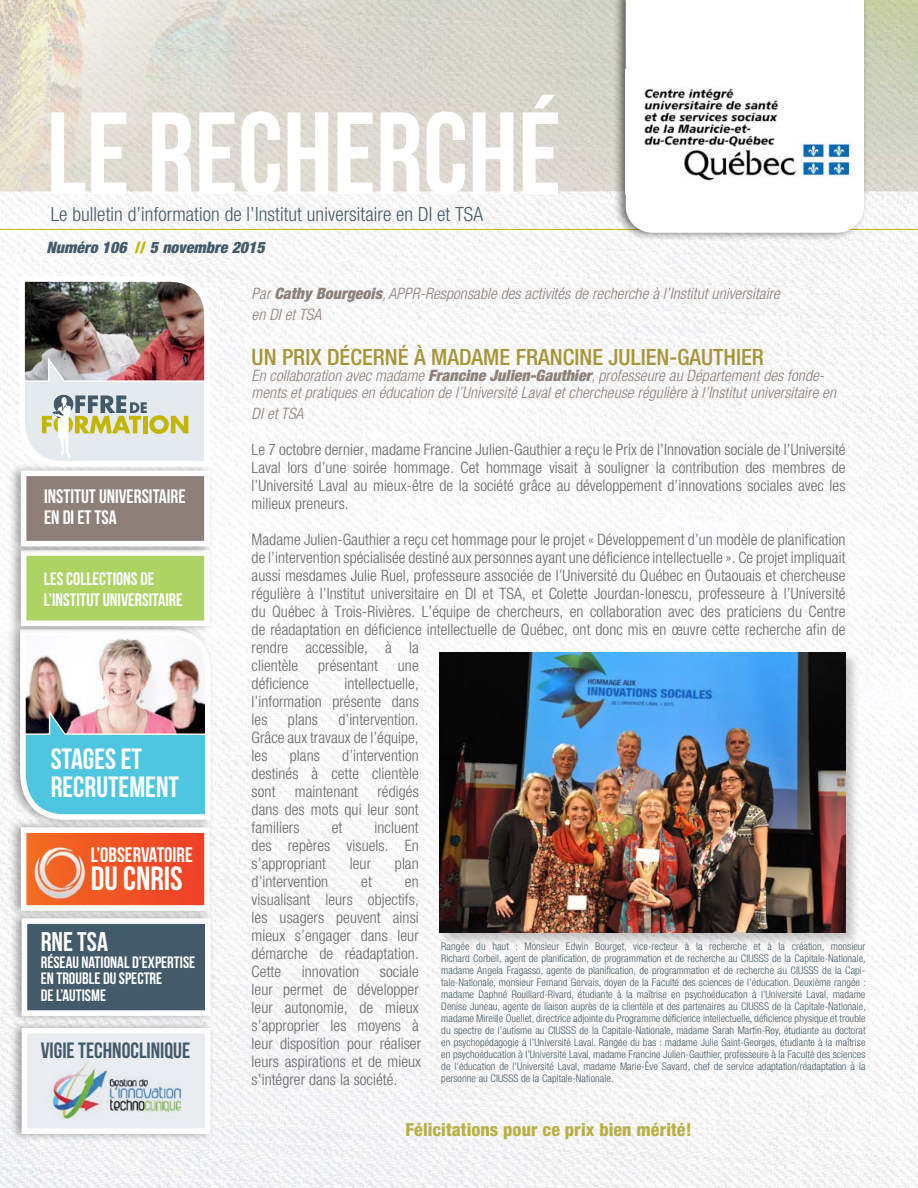
<style>
.page{position:relative;width:918px;height:1188px;background:#fff}
.page>*{position:absolute;margin:0;border:0;box-sizing:border-box;transform-origin:0 0}
.t1{font:117px "Bebas Neue";color:#fff}
.t2{font:33.45px "Bebas Neue";color:#fff}
.t3{font:29.4px/27.9px "Bebas Neue";color:#fff}
.t4{font:27px "Bebas Neue";color:#fff}
.t5{font:500 condensed 22.5px "Helvetica Neue";color:#a8953a}
.t6{font:22.2px "Bebas Neue";color:#425a69}
.t7{font:21px "Bebas Neue";color:#fff}
.t8{font:300 condensed 19.5px "Helvetica Neue";letter-spacing:.005em;color:#425a69}
.t9{font:19.5px/21px "Bebas Neue";color:#fff}
.t10{font:18px/21px "Bebas Neue";color:#fff}
.t11{font:800 condensed 18px "Helvetica Neue";letter-spacing:.005em;color:#b8b044}
.t12{font:16.5px/16.5px "Bebas Neue";color:#fff}
.t13{font:300 condensed 15.75px/18px "Helvetica Neue";letter-spacing:.005em;color:#66676a;text-align:justify}
.t14{font:italic 300 condensed 15.75px/21px "Helvetica Neue LT Std";letter-spacing:.005em;color:#8e8079}
.t15{font:italic 900 condensed 15.75px "Helvetica Neue";letter-spacing:.005em;color:#425a69}
.t16{font:300 condensed 10.5px/12px "Helvetica Neue LT Std";letter-spacing:.005em;color:#425a69;text-align:justify}
.s1{font-style:normal;color:#c3b600}
.s2{font-family:"Helvetica Neue";font-weight:900}
</style>
<div class="page">
<img style="left:0;top:0;width:918px;height:1188px">
<div style="left:9px;top:910px;width:206px;height:114px;background:#000;opacity:.35"></div>
<div style="left:22px;top:918px;width:189px;height:98px;background:#425a69;border:6px solid #fff"></div>
<div style="left:8px;top:819px;width:206px;height:100px;background:#000;opacity:.35"></div>
<img style="left:28px;top:834px;width:175px;height:70px">
<div style="left:21px;top:827px;width:189px;height:84px;border:6px solid #fff"></div>
<div style="left:7px;top:621px;width:208px;height:207px;background:#000;opacity:.35"></div>
<svg style="left:17px;top:635px;width:196px;height:188px"></svg>
<div style="left:8px;top:542px;width:206px;height:93px;background:#000;opacity:.35"></div>
<div style="left:21px;top:550px;width:189px;height:76px;background:#add365;border:6px solid #fff"></div>
<div style="left:8px;top:462px;width:206px;height:93px;background:#000;opacity:.35"></div>
<div style="left:21px;top:471px;width:189px;height:75px;background:#8e8079;border:6px solid #fff"></div>
<img style="left:17px;top:273px;width:196px;height:196px">
<hr style="left:0;top:229px;width:918px;height:1px;background:#c3b600">
<div style="left:9px;top:1019px;width:206px;height:123px;background:#000;opacity:.35"></div>
<div style="left:22px;top:1028px;width:189px;height:106px;background:#e9edf1;border:6px solid #fff"></div>
<img style="left:52px;top:1061px;width:129px;height:58px">
<div style="left:613px;top:0;width:256px;height:241px;background:#000;opacity:.55"></div>
<svg style="left:626px;top:0;width:238px;height:233px"></svg>
<div style="left:437px;top:651px;width:424px;height:297px;background:#000;opacity:.22"></div>
<img style="left:439px;top:653px;width:407px;height:280px">
<img style="left:626px;top:69px;width:236px;height:125px">
<h1 class="t1" style="left:47px;top:89px;width:516px">LE RECHERCHÉ</h1>
<p class="t8" style="left:51px;top:203px;width:434px">Le bulletin d’information de l’Institut universitaire en DI et TSA</p>
<p class="t15" style="left:47px;top:238px;width:220px">Numéro 106 <span class="s1">//</span> 5 novembre 2015</p>
<p class="t14" style="left:252px;top:283px;width:530px">Par <span class="s2">Cathy Bourgeois</span>, APPR-Responsable des activités de recherche à l’Institut universitaire en DI et TSA</p>
<h3 class="t5" style="left:252px;top:343px;width:514px">UN PRIX DÉCERNÉ À MADAME FRANCINE JULIEN-GAUTHIER</h3>
<p class="t14" style="left:252px;top:368px;width:586px;line-height:16.5px">En collaboration avec madame <span class="s2">Francine Julien-Gauthier</span>, professeure au Département des fonde&shy;ments et pratiques en éducation de l’Université Laval et chercheuse régulière à l’Institut universitaire en</p>
<p class="t14" style="left:252px;top:403px;width:53px">DI et TSA</p>
<p class="t13" style="left:252px;top:440px;width:596px">Le 7 octobre dernier, madame Francine Julien-Gauthier a reçu le Prix de l’Innovation sociale de l’Université Laval lors d’une soirée hommage. Cet hommage visait à souligner la contribution des membres de l’Université Laval au mieux-être de la société grâce au développement d’innovations sociales avec les milieux preneurs.</p>
<p class="t13" style="left:252px;top:530px;width:596px;text-align:left">Madame Julien-Gauthier a reçu cet hommage pour le projet « Développement d’un modèle de planification de l’intervention spécialisée destiné aux personnes ayant une déficience intellectuelle ». Ce projet impliquait aussi mesdames Julie Ruel, professeure associée de l’Université du Québec en Outaouais et chercheuse régulière à l’Institut universitaire en DI et TSA, et Colette Jourdan-Ionescu, professeure à l’Université du Québec à Trois-Rivières. L’équipe de chercheurs, en collaboration avec des praticiens du Centre de réadaptation en déficience intellectuelle de Québec, ont donc mis en œuvre cette recherche afin de rendre accessible, à la<br>clientèle</p>
<p class="t9" style="left:44px;top:486px;width:143px">INSTITUT UNIVERSITAIRE<br>EN DI ET TSA</p>
<p class="t10" style="left:44px;top:568px;width:140px">LES COLLECTIONS DE<br>L’INSTITUT UNIVERSITAIRE</p>
<p class="t13" style="left:318px;top:656px;width:61px">présentant</p>
<p class="t13" style="left:398px;top:656px;width:22px">une</p>
<h3 class="t3" style="left:51px;top:745px;width:130px">STAGES ET<br>RECRUTEMENT</h3>
<h3 class="t7" style="left:91px;top:844px;width:103px">L’OBSERVATOIRE</h3>
<h2 class="t2" style="left:91px;top:860px;width:93px">DU CNRIS</h2>
<h3 class="t4" style="left:41px;top:927px;width:69px">RNE TSA</h3>
<p class="t12" style="left:41px;top:954px;width:156px">RÉSEAU NATIONAL D’EXPERTISE<br>EN TROUBLE DU SPECTRE<br>DE L’AUTISME</p>
<h3 class="t6" style="left:41px;top:1039px;width:151px">VIGIE TECHNOCLINIQUE</h3>
<p class="t13" style="left:252px;top:674px;width:59px">déficience</p>
<p class="t13" style="left:252px;top:674px;width:169px;text-indent:93px">intellectuelle, l’information présente dans les</p>
<p class="t13" style="left:252px;top:710px;width:169px;text-indent:87px">d’intervention.<br>Grâce aux travaux de l’équipe, les</p>
<p class="t13" style="left:288px;top:710px;width:32px">plans</p>
<p class="t13" style="left:252px;top:746px;width:169px;text-indent:91px">d’intervention destinés à cette clientèle sont maintenant rédigés dans des mots qui leur sont familiers</p>
<p class="t13" style="left:290px;top:746px;width:32px">plans</p>
<p class="t13" style="left:252px;top:818px;width:169px;text-indent:123px">incluent des repères visuels. En s’appropriant</p>
<p class="t13" style="left:332px;top:818px;width:12px">et</p>
<p class="t13" style="left:350px;top:854px;width:23px">leur</p>
<p class="t13" style="left:395px;top:854px;width:25px">plan</p>
<p class="t13" style="left:252px;top:872px;width:78px">d’intervention</p>
<p class="t13" style="left:361px;top:872px;width:12px">et</p>
<p class="t13" style="left:252px;top:872px;width:169px;text-indent:153px">en visualisant leurs objectifs, les usagers peuvent ainsi mieux s’engager dans leur démarche de réadaptation.<br>Cette</p>
<p class="t16" style="left:441px;top:940px;width:426px">Rangée du haut : Monsieur Edwin Bourget, vice-recteur à la recherche et à la création, monsieur Richard Corbeil, agent de planification, de programmation et de recherche au CIUSSS de la Capitale-Nationale, madame Angela Fragasso, agente de planification, de programmation et de recherche au CIUSSS de la Capi&shy;tale-Nationale, monsieur Fernand Gervais, doyen de la Faculté des sciences de l’éducation. Deuxième rangée : madame Daphné Rouillard-Rivard, étudiante à la maîtrise en psychoéducation à l’Université Laval, madame Denise Juneau, agente de liaison auprès de la clientèle et des partenaires au CIUSSS de la Capitale-Nationale, madame Mireille Ouellet, directrice adjointe du Programme déficience intellectuelle, déficience physique et trouble du spectre de l’autisme au CIUSSS de la Capitale-Nationale, madame Sarah Martin-Roy, étudiante au doctorat en psychopédagogie à l’Université Laval. Rangée du bas : madame Julie Saint-Georges, étudiante à la maîtrise en psychoéducation à l’Université Laval, madame Francine Julien-Gauthier, professeure à la Faculté des sciences de l’éducation de l’Université Laval, madame Marie-Ève Savard, chef de service adaptation/réadaptation à la personne au CIUSSS de la Capitale-Nationale.</p>
<p class="t11" style="left:406px;top:1118px;width:288px">Félicitations pour ce prix bien mérité!</p>
<p class="t13" style="left:252px;top:962px;width:171px;text-align:left;text-indent:128px">sociale leur permet de développer leur autonomie, de mieux s’approprier les moyens à leur disposition pour réaliser leurs aspirations et de mieux s’intégrer dans la société.</p>
<p class="t13" style="left:302px;top:962px;width:59px">innovation</p>
</div>
